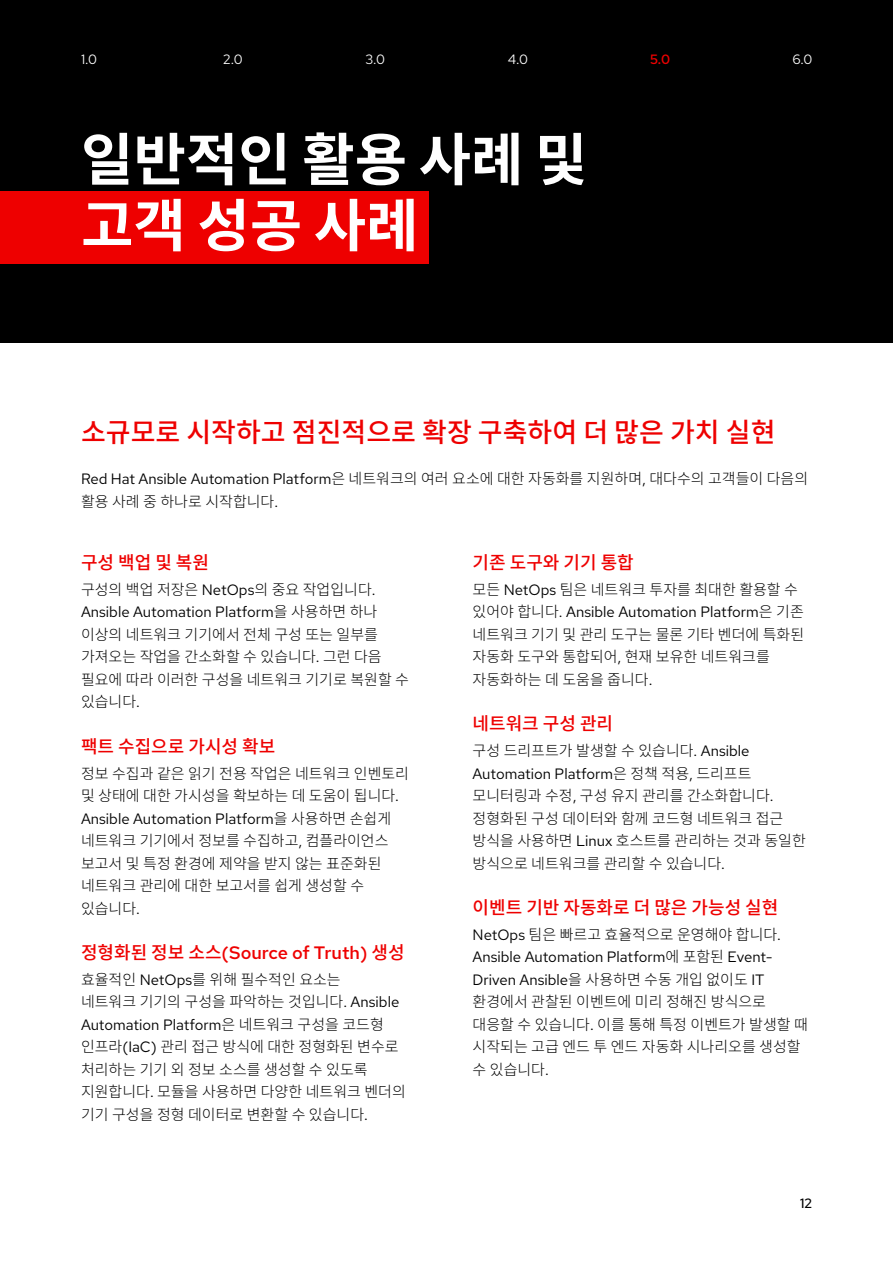
<style>
.page{position:relative;width:893px;height:1263px;background:#fff}
.page>*{position:absolute;margin:0;border:0;box-sizing:border-box;transform-origin:0 0}
.t1{font:700 57px/66px "Noto Sans KR";color:#fff}
.t2{font:500 27px "Noto Sans KR";color:#e00}
.t3{font:500 18px "Noto Sans KR";color:#e00}
.t4{font:500 18px "Red Hat Text";color:#e00}
.t5{font:300 15px/22.5px "Noto Sans KR";color:#000}
.t6{font:15px/22.5px "Red Hat Text";color:#000}
.t7{font:13.5px "Red Hat Text";color:#fff}
.t8{font:500 13.5px "Red Hat Text";color:#e00}
.t9{font:500 13.5px "Red Hat Display";color:#000}
.s1{font-family:"Noto Sans KR";font-weight:300}
.s2{font-family:"Red Hat Text";font-weight:400}
.s3{font-family:"Noto Sans KR"}
</style>
<div class="page">
<div style="left:0;top:0;width:893px;height:343px;background:#000"></div>
<div style="left:0;top:191px;width:428px;height:72px;background:#e00"></div>
<p class="t7" style="left:81px;top:50px;width:18px">1.0</p>
<p class="t7" style="left:223px;top:50px;width:21px">2.0</p>
<p class="t7" style="left:366px;top:50px;width:21px">3.0</p>
<p class="t7" style="left:508px;top:50px;width:22px">4.0</p>
<p class="t8" style="left:650px;top:50px;width:22px">5.0</p>
<p class="t7" style="left:792px;top:50px;width:22px">6.0</p>
<h1 class="t1" style="left:81px;top:128px;width:508px">일반적인 활용 사례 및 고객 성공 사례</h1>
<h2 class="t2" style="left:81px;top:417px;width:696px">소규모로 시작하고 점진적으로 확장 구축하여 더 많은 가치 실현</h2>
<p class="t6" style="left:81px;top:467px;width:729px">Red Hat Ansible Automation Platform<span class="s1">은 네트워크의 여러 요소에 대한 자동화를 지원하며</span>, <span class="s1">대다수의 고객들이 다음의</span></p>
<p class="t5" style="left:81px;top:490px;width:199px">활용 사례 중 하나로 시작합니다<span class="s2">.</span></p>
<p class="t3" style="left:81px;top:552px;width:130px">구성 백업 및 복원</p>
<p class="t5" style="left:81px;top:578px;width:296px">구성의 백업 저장은 <span class="s2">NetOps</span>의 중요 작업입니다<span class="s2">.</span></p>
<p class="t6" style="left:81px;top:601px;width:298px">Ansible Automation Platform<span class="s1">을 사용하면 하나</span></p>
<p class="t5" style="left:81px;top:623px;width:330px">이상의 네트워크 기기에서 전체 구성 또는 일부를 가져오는 작업을 간소화할 수 있습니다<span class="s2">.</span> 그런 다음 필요에 따라 이러한 구성을 네트워크 기기로 복원할 수 있습니다<span class="s2">.</span></p>
<p class="t3" style="left:81px;top:736px;width:196px">팩트 수집으로 가시성 확보</p>
<p class="t5" style="left:81px;top:762px;width:330px">정보 수집과 같은 읽기 전용 작업은 네트워크 인벤토리 및 상태에 대한 가시성을 확보하는 데 도움이 됩니다<span class="s2">.</span></p>
<p class="t6" style="left:81px;top:807px;width:312px">Ansible Automation Platform<span class="s1">을 사용하면 손쉽게</span></p>
<p class="t5" style="left:81px;top:830px;width:309px">네트워크 기기에서 정보를 수집하고<span class="s2">,</span> 컴플라이언스 보고서 및 특정 환경에 제약을 받지 않는 표준화된 네트워크 관리에 대한 보고서를 쉽게 생성할 수 있습니다<span class="s2">.</span></p>
<p class="t4" style="left:81px;top:941px;width:325px"><span class="s3">정형화된 정보 소스</span>(Source of Truth) <span class="s3">생성</span></p>
<p class="t5" style="left:81px;top:968px;width:320px">효율적인 <span class="s2">NetOps</span>를 위해 필수적인 요소는 네트워크 기기의 구성을 파악하는 것입니다<span class="s2">. Ansible</span></p>
<p class="t6" style="left:81px;top:1013px;width:304px">Automation Platform<span class="s1">은 네트워크 구성을 코드형</span></p>
<p class="t5" style="left:81px;top:1036px;width:326px">인프라<span class="s2">(IaC)</span> 관리 접근 방식에 대한 정형화된 변수로 처리하는 기기 외 정보 소스를 생성할 수 있도록 지원합니다<span class="s2">.</span> 모듈을 사용하면 다양한 네트워크 벤더의 기기 구성을 정형 데이터로 변환할 수 있습니다<span class="s2">.</span></p>
<p class="t3" style="left:473px;top:552px;width:163px">기존 도구와 기기 통합</p>
<p class="t5" style="left:473px;top:578px;width:327px">모든 <span class="s2">NetOps</span> 팀은 네트워크 투자를 최대한 활용할 수</p>
<p class="t6" style="left:473px;top:601px;width:333px"><span class="s1">있어야 합니다</span>. Ansible Automation Platform<span class="s1">은 기존</span></p>
<p class="t5" style="left:473px;top:623px;width:333px">네트워크 기기 및 관리 도구는 물론 기타 벤더에 특화된 자동화 도구와 통합되어<span class="s2">,</span> 현재 보유한 네트워크를 자동화하는 데 도움을 줍니다<span class="s2">.</span></p>
<p class="t3" style="left:473px;top:714px;width:142px">네트워크 구성 관리</p>
<p class="t5" style="left:473px;top:740px;width:278px">구성 드리프트가 발생할 수 있습니다<span class="s2">. Ansible</span></p>
<p class="t6" style="left:473px;top:762px;width:280px">Automation Platform<span class="s1">은 정책 적용</span>, <span class="s1">드리프트</span></p>
<p class="t5" style="left:473px;top:785px;width:335px">모니터링과 수정<span class="s2">,</span> 구성 유지 관리를 간소화합니다<span class="s2">. </span>정형화된 구성 데이터와 함께 코드형 네트워크 접근 방식을 사용하면 <span class="s2">Linux</span> 호스트를 관리하는 것과 동일한 방식으로 네트워크를 관리할 수 있습니다<span class="s2">.</span></p>
<p class="t3" style="left:473px;top:897px;width:307px">이벤트 기반 자동화로 더 많은 가능성 실현</p>
<p class="t5" style="left:473px;top:923px;width:310px"><span class="s2">NetOps</span> 팀은 빠르고 효율적으로 운영해야 합니다<span class="s2">.</span></p>
<p class="t6" style="left:473px;top:945px;width:302px">Ansible Automation Platform<span class="s1">에 포함된</span> Event-<br>Driven Ansible<span class="s1">을 사용하면 수동 개입 없이도</span> IT</p>
<p class="t5" style="left:473px;top:991px;width:337px">환경에서 관찰된 이벤트에 미리 정해진 방식으로 대응할 수 있습니다<span class="s2">.</span> 이를 통해 특정 이벤트가 발생할 때 시작되는 고급 엔드 투 엔드 자동화 시나리오를 생성할 수 있습니다<span class="s2">.</span></p>
<p class="t9" style="left:800px;top:1194px;width:13px">12</p>
</div>
